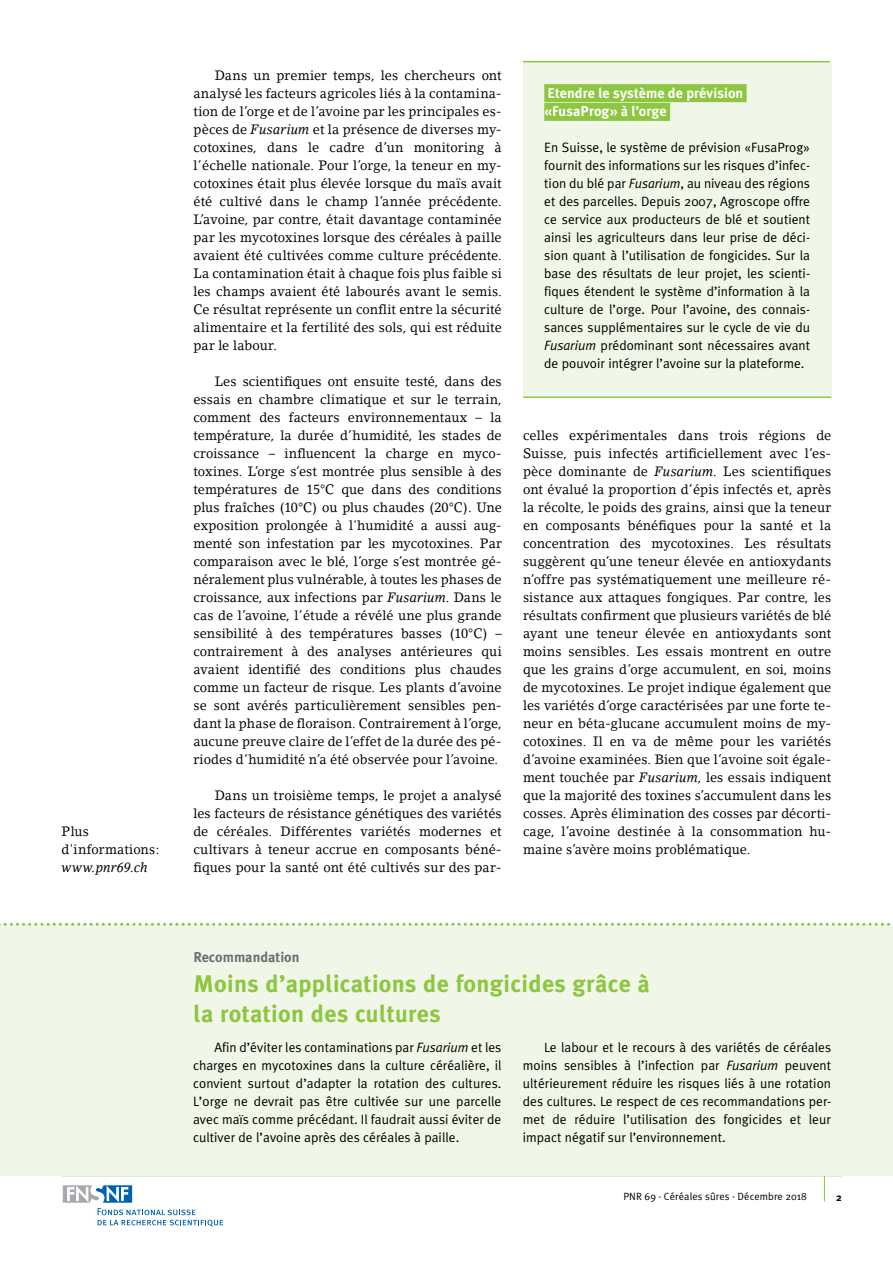
<style>
.page{position:relative;width:893px;height:1263px;background:#fff}
.page>*{position:absolute;margin:0;border:0;box-sizing:border-box;transform-origin:0 0}
.t1{font:700 24px/30px "Meta Plus";letter-spacing:.015em;color:#8dc63f}
.t2{font:700 14.25px/18.8px "Meta Plus";letter-spacing:.005em;color:#fff}
.t3{font:700 14.25px "Meta Plus";color:#6d6e71}
.t4{font:13.5px/18px "Lino Letter";letter-spacing:.005em;color:#000;text-align:justify;scale:.95 1}
.t5{font:13.5px/18px "Meta Plus Normal";color:#000;text-align:justify}
.t6{font:italic 13.5px "Lino Letter";letter-spacing:.005em;color:#000;scale:.95 1}
.t7{font:10.5px "Meta Plus Normal";letter-spacing:.01em;color:#000}
.t8{font:700 10.5px "Meta Plus";color:#000}
.s1{font-style:italic}
</style>
<div class="page">
<svg style="left:824px;top:1176px;width:1px;height:25px"></svg>
<div style="left:62px;top:1184px;width:71px;height:20px;border:2px solid #fff"></div>
<svg style="left:63px;top:1185px;width:160px;height:41px"></svg>
<div style="left:0;top:924px;width:893px;height:252px;background:#f0f7e8"></div>
<svg style="left:0;top:923px;width:890px;height:3px"></svg>
<div style="left:523px;top:62px;width:308px;height:334px;background:#f0f7e8"></div>
<div style="left:544px;top:84px;width:203px;height:18px;background:#8dc63f"></div>
<div style="left:544px;top:103px;width:126px;height:18px;background:#8dc63f"></div>
<hr style="left:523px;top:61px;width:307px;height:1px;background:#8dc63f">
<hr style="left:523px;top:396px;width:308px;height:2px;background:#8dc63f">
<p class="t4" style="left:62px;top:822px;width:104px">Plus d'informations:</p>
<p class="t6" style="left:62px;top:859px;width:92px">www.pnr69.ch</p>
<p class="t4" style="left:193px;top:66px;width:326px;text-indent:21px">Dans un premier temps, les chercheurs ont analysé les facteurs agricoles liés à la contamina&shy;tion de l’orge et de l’avoine par les principales es&shy;pèces de <span class="s1">Fusarium</span> et la présence de diverses my&shy;cotoxines, dans le cadre d’un monitoring à l’échelle nationale. Pour l’orge, la teneur en my&shy;cotoxines était plus élevée lorsque du maïs avait été cultivé dans le champ l’année précédente.<br>L’avoine, par contre, était davantage contaminée par les mycotoxines lorsque des céréales à paille avaient été cultivées comme culture précédente.<br>La contamination était à chaque fois plus faible si les champs avaient été labourés avant le semis.<br>Ce résultat représente un conflit entre la sécurité alimentaire et la fertilité des sols, qui est réduite par le labour.</p>
<p class="t4" style="left:193px;top:372px;width:326px;text-indent:21px">Les scientifiques ont ensuite testé, dans des essais en chambre climatique et sur le terrain, comment des facteurs environnementaux – la température, la durée d’humidité, les stades de croissance – influencent la charge en myco&shy;toxines. L’orge s’est montrée plus sensible à des températures de 15°C que dans des conditions plus fraîches (10°C) ou plus chaudes (20°C). Une exposition prolongée à l'humidité a aussi aug&shy;menté son infestation par les mycotoxines. Par comparaison avec le blé, l’orge s’est montrée gé&shy;néralement plus vulnérable, à toutes les phases de croissance, aux infections par <span class="s1">Fusarium</span>. Dans le cas de l’avoine, l’étude a révélé une plus grande sensibilité à des températures basses (10°C) – contrairement à des analyses antérieures qui avaient identifié des conditions plus chaudes comme un facteur de risque. Les plants d’avoine se sont avérés particulièrement sensibles pen&shy;dant la phase de floraison. Contrairement à l’orge, aucune preuve claire de l’effet de la durée des pé&shy;riodes d’humidité n’a été observée pour l’avoine.</p>
<p class="t4" style="left:193px;top:786px;width:326px;text-indent:21px">Dans un troisième temps, le projet a analysé les facteurs de résistance génétiques des variétés de céréales. Différentes variétés modernes et cultivars à teneur accrue en composants béné&shy;fiques pour la santé ont été cultivés sur des par-</p>
<p class="t2" style="left:544px;top:83px;width:201px">Etendre le système de prévision «FusaProg» à l’orge</p>
<p class="t5" style="left:544px;top:138px;width:267px">En Suisse, le système de prévision «FusaProg» fournit des informations sur les risques d’infec&shy;tion du blé par <span class="s1">Fusarium</span>, au niveau des régions et des parcelles. Depuis 2007, Agroscope offre ce service aux producteurs de blé et soutient ainsi les agriculteurs dans leur prise de déci&shy;sion quant à l’utilisation de fongicides. Sur la base des résultats de leur projet, les scienti&shy;fiques étendent le système d’information à la culture de l’orge. Pour l’avoine, des connais&shy;sances supplémentaires sur le cycle de vie du <span class="s1">Fusarium</span> prédominant sont nécessaires avant de pouvoir intégrer l’avoine sur la plateforme.</p>
<p class="t4" style="left:523px;top:426px;width:326px">celles expérimentales dans trois régions de Suisse, puis infectés artificiellement avec l’es&shy;pèce dominante de <span class="s1">Fusarium</span>. Les scientifiques ont évalué la proportion d’épis infectés et, après la récolte, le poids des grains, ainsi que la teneur en composants bénéfiques pour la santé et la concentration des mycotoxines. Les résultats suggèrent qu’une teneur élevée en antioxydants n’offre pas systématiquement une meilleure ré&shy;sistance aux attaques fongiques. Par contre, les résultats confirment que plusieurs variétés de blé ayant une teneur élevée en antioxydants sont moins sensibles. Les essais montrent en outre que les grains d’orge accumulent, en soi, moins de mycotoxines. Le projet indique également que les variétés d’orge caractérisées par une forte te&shy;neur en béta-glucane accumulent moins de my&shy;cotoxines. Il en va de même pour les variétés d’avoine examinées. Bien que l’avoine soit égale&shy;ment touchée par <span class="s1">Fusarium</span>, les essais indiquent que la majorité des toxines s’accumulent dans les cosses. Après élimination des cosses par décorti&shy;cage, l’avoine destinée à la consommation hu&shy;maine s’avère moins problématique.</p>
<p class="t3" style="left:193px;top:948px;width:108px">Recommandation</p>
<h1 class="t1" style="left:193px;top:968px;width:458px">Moins d’applications de fongicides grâce à la rotation des cultures</h1>
<p class="t5" style="left:193px;top:1038px;width:310px;text-indent:21px">Afin d’éviter les contaminations par <span class="s1">Fusarium</span> et les charges en mycotoxines dans la culture céréalière, il convient surtout d’adapter la rotation des cultures.<br>L’orge ne devrait pas être cultivée sur une parcelle avec maïs comme précédant. Il faudrait aussi éviter de cultiver de l’avoine après des céréales à paille.</p>
<p class="t5" style="left:523px;top:1038px;width:310px;text-indent:21px">Le labour et le recours à des variétés de céréales moins sensibles à l’infection par <span class="s1">Fusarium</span> peuvent ultérieurement réduire les risques liés à une rotation des cultures. Le respect de ces recommandations per&shy;met de réduire l’utilisation des fongicides et leur impact négatif sur l’environnement.</p>
<p class="t7" style="left:623px;top:1190px;width:185px">PNR 69 · Céréales sûres · Décembre 2018</p>
<p class="t8" style="left:836px;top:1191px;width:7px">2</p>
</div>
